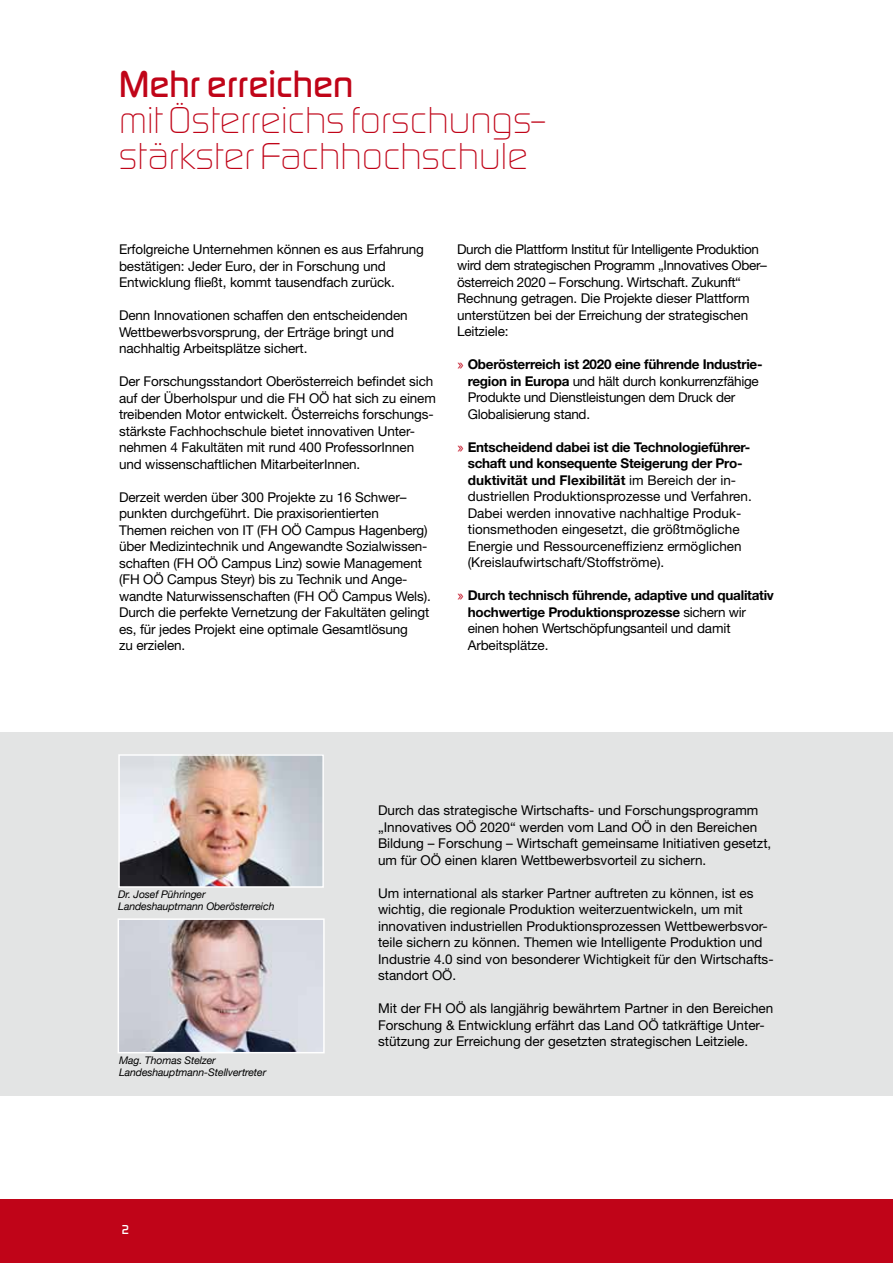
<style>
.page{position:relative;width:893px;height:1263px;background:#fff}
.page>*{position:absolute;margin:0;border:0;box-sizing:border-box;transform-origin:0 0}
.t1{font:300 39px/36px "Digital Sans EF";letter-spacing:.01em;color:#c00418}
.t2{font:500 39px "Digital Sans EF";color:#c00418}
.t3{font:13.5px/16.5px "Helvetica Neue LT Std";letter-spacing:-.01em;color:#000}
.t4{font:700 13.5px/16.5px "Helvetica Neue LT Std";letter-spacing:-.02em;color:#000}
.t5{font:500 13.5px "Digital Sans EF";color:#fff}
.t6{font:italic 10.5px/12.6px "Helvetica Neue";letter-spacing:-.01em;color:#000}
.s1{font-family:"Digital Sans EF";font-weight:500;color:#c00418}
.s2{font-weight:700}
.s3{font-weight:400}
</style>
<div class="page">
<div style="left:0;top:1199px;width:893px;height:64px;background:#c00418"></div>
<div style="left:0;top:733px;width:893px;height:363px;background:#e3e4e4"></div>
<img style="left:121px;top:921px;width:201px;height:129px">
<div style="left:118px;top:918px;width:207px;height:135px;border:2px solid #fff"></div>
<img style="left:121px;top:757px;width:200px;height:128px">
<div style="left:118px;top:754px;width:206px;height:134px;border:2px solid #fff"></div>
<h1 class="t2" style="left:119px;top:61px;width:236px">Mehr erreichen</h1>
<h1 class="t1" style="left:119px;top:102px;width:427px">mit Österreichs forschungs&shy;stärkster Fachhochschule</h1>
<p class="t3" style="left:119px;top:241px;width:306px">Erfolgreiche Unternehmen können es aus Erfahrung bestätigen: Jeder Euro, der in Forschung und<br>Entwicklung fließt, kommt tausendfach zurück.</p>
<p class="t3" style="left:119px;top:307px;width:290px">Denn Innovationen schaffen den entscheidenden<br>Wettbewerbsvorsprung, der Erträge bringt und nachhaltig Arbeitsplätze sichert.</p>
<p class="t3" style="left:119px;top:373px;width:318px">Der Forschungsstandort Oberösterreich befindet sich auf der Überholspur und die FH OÖ hat sich zu einem treibenden Motor entwickelt. Österreichs forschungs&shy;stärkste Fachhochschule bietet innovativen Unter&shy;nehmen 4 Fakultäten mit rund 400 ProfessorInnen und wissenschaftlichen MitarbeiterInnen.</p>
<p class="t3" style="left:119px;top:488px;width:313px">Derzeit werden über 300 Projekte zu 16 Schwer– punkten durchgeführt. Die praxisorientierten<br>Themen reichen von IT (FH OÖ Campus Hagenberg) über Medizintechnik und Angewandte Sozialwissen&shy;schaften (FH OÖ Campus Linz) sowie Management (FH OÖ Campus Steyr) bis zu Technik und Ange&shy;wandte Naturwissenschaften (FH OÖ Campus Wels).<br>Durch die perfekte Vernetzung der Fakultäten gelingt es, für jedes Projekt eine optimale Gesamtlösung<br>zu erzielen.</p>
<p class="t3" style="left:457px;top:241px;width:311px">Durch die Plattform Institut für Intelligente Produktion wird dem strategischen Programm „Innovatives Ober– österreich 2020 – Forschung. Wirtschaft. Zukunft“ Rechnung getragen. Die Projekte dieser Plattform unterstützen bei der Erreichung der strategischen Leitziele:</p>
<p class="t3" style="left:468px;top:356px;width:296px;text-indent:-10px"><span class="s1">»</span> <span class="s2">Oberösterreich ist 2020 eine führende Industrie&shy;region in Europa</span> und hält durch konkurrenzfähige Produkte und Dienstleistungen dem Druck der Globalisierung stand.</p>
<p class="t3" style="left:468px;top:439px;width:286px;text-indent:-10px"><span class="s1">»</span> <span class="s2">Entscheidend dabei ist die Technologieführer&shy;schaft und konsequente Steigerung der Pro&shy;duktivität und Flexibilität</span> im Bereich der in&shy;dustriellen Produktionsprozesse und Verfahren.<br>Dabei werden innovative nachhaltige Produk&shy;tionsmethoden eingesetzt, die größtmögliche Energie und Ressourceneffizienz ermöglichen (Kreislaufwirtschaft/Stoffströme).</p>
<p class="t4" style="left:468px;top:587px;width:308px;text-indent:-10px"><span class="s1">»</span> Durch technisch führende, adaptive und qualitativ hochwertige Produktionsprozesse <span class="s3">sichern wir einen hohen Wertschöpfungsanteil und damit Arbeitsplätze.</span></p>
<p class="t6" style="left:118px;top:888px;width:158px">Dr. Josef Pühringer<br>Landeshauptmann Oberösterreich</p>
<p class="t6" style="left:119px;top:1054px;width:149px">Mag. Thomas Stelzer<br>Landeshauptmann-Stellvertreter</p>
<p class="t5" style="left:122px;top:1221px;width:9px">2</p>
<p class="t3" style="left:378px;top:802px;width:395px">Durch das strategische Wirtschafts- und Forschungsprogramm „Innovatives OÖ 2020“ werden vom Land OÖ in den Bereichen Bildung – Forschung – Wirtschaft gemeinsame Initiativen gesetzt, um für OÖ einen klaren Wettbewerbsvorteil zu sichern.</p>
<p class="t3" style="left:378px;top:884px;width:397px">Um international als starker Partner auftreten zu können, ist es wichtig, die regionale Produktion weiterzuentwickeln, um mit innovativen industriellen Produktionsprozessen Wettbewerbsvor&shy;teile sichern zu können. Themen wie Intelligente Produktion und Industrie 4.0 sind von besonderer Wichtigkeit für den Wirtschafts&shy;standort OÖ.</p>
<p class="t3" style="left:378px;top:1000px;width:397px">Mit der FH OÖ als langjährig bewährtem Partner in den Bereichen<br>Forschung &amp; Entwicklung erfährt das Land OÖ tatkräftige Unter&shy;stützung zur Erreichung der gesetzten strategischen Leitziele.</p>
</div>
